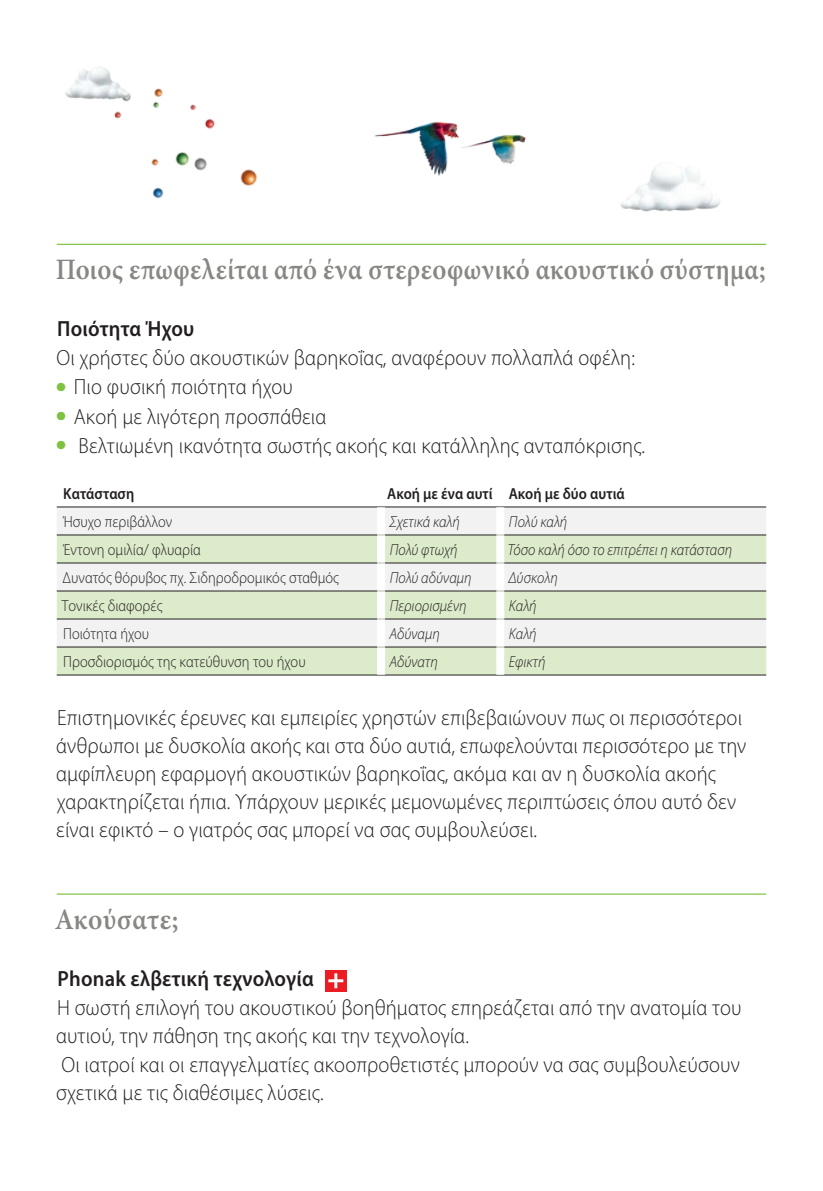
<style>
.page{position:relative;width:823px;height:1191px;background:#fff}
.page>*{position:absolute;margin:0;border:0;box-sizing:border-box;transform-origin:0 0}
.t1{font:600 29.6px "Minion Pro";letter-spacing:.01em;color:#868883;scale:.91 1}
.t2{font:600 29.6px "Minion Pro";letter-spacing:.01em;color:#868883;scale:.92 1}
.t3{font:300 22px/28px "Myriad Pro";letter-spacing:.01em;color:#231f20;scale:.93 1}
.t4{font:600 22px "Myriad Pro";letter-spacing:.01em;color:#231f20;scale:.93 1}
.t5{font:300 16px "Myriad Pro";letter-spacing:.005em;color:#231f20;scale:.9 1}
.t6{font:italic 300 16px "Myriad Pro";letter-spacing:.005em;color:#231f20;scale:.9 1}
.t7{font:600 16px "Myriad Pro";letter-spacing:.005em;color:#231f20;scale:.9 1}
</style>
<div class="page">
<img style="left:620px;top:167px;width:100px;height:45px">
<img style="left:374px;top:122px;width:152px;height:54px">
<img style="left:114px;top:88px;width:143px;height:111px">
<img style="left:65px;top:67px;width:74px;height:39px">
<hr style="left:57px;top:244px;width:708px;height:1px;background:#7fc241">
<hr style="left:57px;top:893px;width:708px;height:1px;background:#7fc241">
<div style="left:57px;top:507px;width:708px;height:27px;background:#f1f2f1"></div>
<svg style="left:57px;top:535px;width:708px;height:139px;fill:#dcebca"></svg>
<hr style="left:57px;top:506px;width:324px;height:1px;background:#231f20">
<hr style="left:381px;top:506px;width:119px;height:1px;background:#231f20">
<hr style="left:500px;top:506px;width:265px;height:1px;background:#231f20">
<hr style="left:57px;top:534px;width:324px;height:1px;background:#231f20">
<hr style="left:381px;top:534px;width:119px;height:1px;background:#231f20">
<hr style="left:500px;top:534px;width:265px;height:1px;background:#231f20">
<hr style="left:57px;top:562px;width:324px;height:1px;background:#231f20">
<hr style="left:381px;top:562px;width:119px;height:1px;background:#231f20">
<hr style="left:500px;top:562px;width:265px;height:1px;background:#231f20">
<hr style="left:57px;top:590px;width:324px;height:1px;background:#231f20">
<hr style="left:381px;top:590px;width:119px;height:1px;background:#231f20">
<hr style="left:500px;top:590px;width:265px;height:1px;background:#231f20">
<hr style="left:57px;top:618px;width:324px;height:1px;background:#231f20">
<hr style="left:381px;top:618px;width:119px;height:1px;background:#231f20">
<hr style="left:500px;top:618px;width:265px;height:1px;background:#231f20">
<hr style="left:57px;top:646px;width:324px;height:1px;background:#231f20">
<hr style="left:381px;top:646px;width:119px;height:1px;background:#231f20">
<hr style="left:500px;top:646px;width:265px;height:1px;background:#231f20">
<hr style="left:57px;top:674px;width:324px;height:1px;background:#231f20">
<hr style="left:381px;top:674px;width:119px;height:1px;background:#231f20">
<hr style="left:500px;top:674px;width:265px;height:1px;background:#231f20">
<div style="left:377px;top:507px;width:8px;height:27px;background:#fff"></div>
<div style="left:496px;top:507px;width:8px;height:27px;background:#fff"></div>
<div style="left:377px;top:535px;width:8px;height:27px;background:#fff"></div>
<div style="left:496px;top:535px;width:8px;height:27px;background:#fff"></div>
<div style="left:377px;top:563px;width:8px;height:27px;background:#fff"></div>
<div style="left:496px;top:563px;width:8px;height:27px;background:#fff"></div>
<div style="left:377px;top:591px;width:8px;height:27px;background:#fff"></div>
<div style="left:496px;top:591px;width:8px;height:27px;background:#fff"></div>
<div style="left:377px;top:619px;width:8px;height:27px;background:#fff"></div>
<div style="left:496px;top:619px;width:8px;height:27px;background:#fff"></div>
<div style="left:377px;top:647px;width:8px;height:27px;background:#fff"></div>
<div style="left:496px;top:647px;width:8px;height:27px;background:#fff"></div>
<div style="left:325px;top:970px;width:21px;height:21px;background:#eb1d23"></div>
<svg style="left:328px;top:973px;width:15px;height:15px"></svg>
<h1 class="t1" style="left:56px;top:249px;width:781px">Ποιος επωφελείται από ένα στερεοφωνικό ακουστικό σύστημα;</h1>
<p class="t4" style="left:57px;top:315px;width:149px">Ποιότητα Ήχου</p>
<p class="t3" style="left:56px;top:343px;width:634px;line-height:29.2px">Οι χρήστες δύο ακουστικών βαρηκοΐας, αναφέρουν πολλαπλά οφέλη:<br><sup>I</sup> Πιο φυσική ποιότητα ήχου<br><sup>I</sup> Ακοή με λιγότερη προσπάθεια<br><sup>I</sup> Βελτιωμένη ικανότητα σωστής ακοής και κατάλληλης ανταπόκρισης.</p>
<p class="t7" style="left:63px;top:483px;width:80px">Κατάσταση</p>
<p class="t7" style="left:387px;top:483px;width:265px">Ακοή με ένα αυτί Ακοή με δύο αυτιά</p>
<p class="t5" style="left:63px;top:512px;width:123px">Ήσυχο περιβάλλον</p>
<p class="t6" style="left:389px;top:512px;width:80px">Σχετικά καλή</p>
<p class="t6" style="left:508px;top:512px;width:66px">Πολύ καλή</p>
<p class="t5" style="left:63px;top:540px;width:154px">Έντονη ομιλία/ φλυαρία</p>
<p class="t6" style="left:389px;top:540px;width:77px">Πολύ φτωχή</p>
<p class="t6" style="left:507px;top:540px;width:251px">Τόσο καλή όσο το επιτρέπει η κατάσταση</p>
<p class="t5" style="left:63px;top:568px;width:308px">Δυνατός θόρυβος πχ. Σιδηροδρομικός σταθμός</p>
<p class="t6" style="left:389px;top:568px;width:93px">Πολύ αδύναμη</p>
<p class="t6" style="left:508px;top:568px;width:56px">Δύσκολη</p>
<p class="t5" style="left:62px;top:596px;width:113px">Τονικές διαφορές</p>
<p class="t6" style="left:389px;top:596px;width:87px">Περιορισμένη</p>
<p class="t6" style="left:508px;top:596px;width:32px">Καλή</p>
<p class="t5" style="left:63px;top:624px;width:97px">Ποιότητα ήχου</p>
<p class="t6" style="left:389px;top:624px;width:58px">Αδύναμη</p>
<p class="t6" style="left:508px;top:624px;width:32px">Καλή</p>
<p class="t5" style="left:63px;top:652px;width:271px">Προσδιορισμός της κατεύθυνση του ήχου</p>
<p class="t6" style="left:389px;top:652px;width:55px">Αδύνατη</p>
<p class="t6" style="left:508px;top:652px;width:42px">Εφικτή</p>
<p class="t3" style="left:56px;top:703px;width:743px">Επιστημονικές έρευνες και εμπειρίες χρηστών επιβεβαιώνουν πως οι περισσότεροι άνθρωποι με δυσκολία ακοής και στα δύο αυτιά, επωφελούνται περισσότερο με την αμφίπλευρη εφαρμογή ακουστικών βαρηκοΐας, ακόμα και αν η δυσκολία ακοής χαρακτηρίζεται ήπια. Υπάρχουν μερικές μεμονωμένες περιπτώσεις όπου αυτό δεν είναι εφικτό – ο γιατρός σας μπορεί να σας συμβουλεύσει.</p>
<h1 class="t2" style="left:55px;top:898px;width:136px">Ακούσατε;</h1>
<p class="t4" style="left:57px;top:964px;width:277px">Phonak ελβετική τεχνολογία</p>
<p class="t3" style="left:56px;top:993px;width:738px">Η σωστή επιλογή του ακουστικού βοηθήματος επηρεάζεται από την ανατομία του αυτιού, την πάθηση της ακοής και την τεχνολογία.<br>Οι ιατροί και οι επαγγελματίες ακοοπροθετιστές μπορούν να σας συμβουλεύσουν σχετικά με τις διαθέσιμες λύσεις.</p>
</div>
